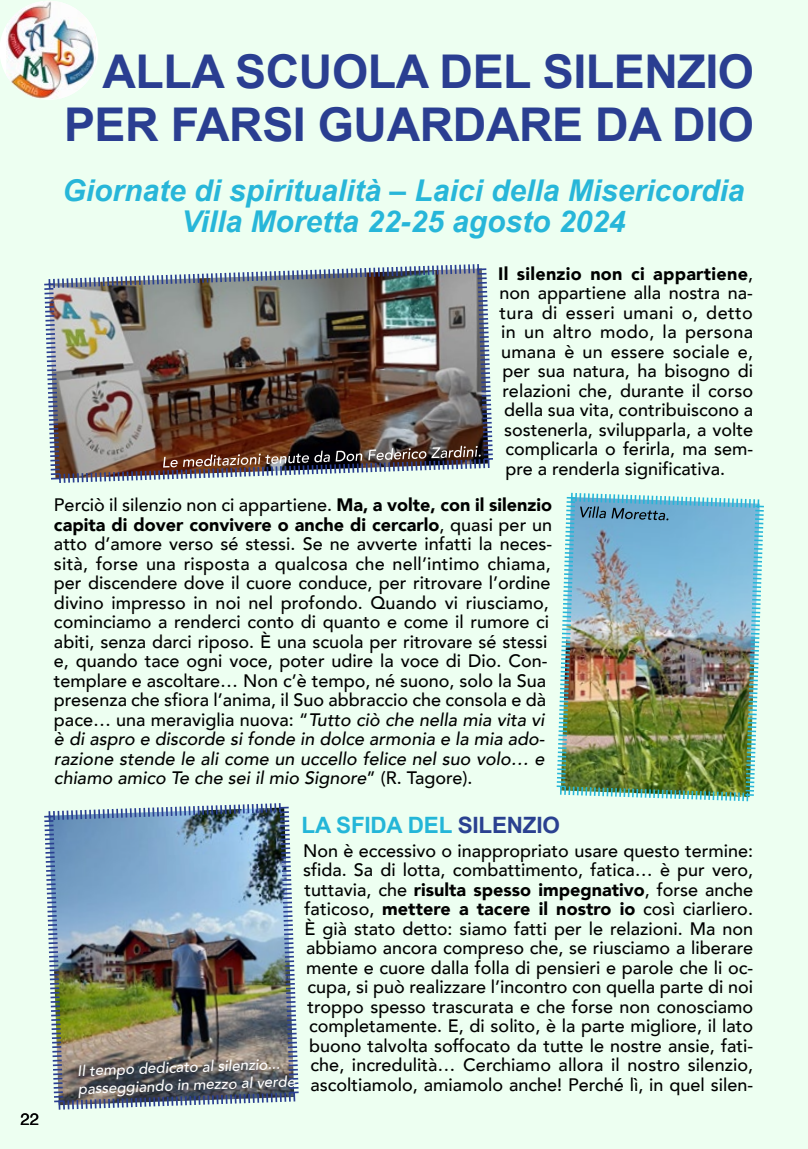
<style>
.page{position:relative;width:808px;height:1149px;background:#fff}
.page>*{position:absolute;margin:0;border:0;box-sizing:border-box;transform-origin:0 0}
.t1{font:700 46.5px/53.2px "Arial";letter-spacing:-.01em;color:#2a3e91;text-align:right}
.t2{font:italic 700 30px/31.8px "Arial";color:#27b6d9;text-align:center}
.t3{font:700 22.5px "Arial";letter-spacing:-.01em;color:#24b6d8}
.t4{font:500 18px/19.5px "Avenir";color:#000}
.t5{font:500 18px "Avenir";letter-spacing:.02em;color:#000}
.t6{font:900 18px "Avenir";letter-spacing:.015em;color:#000}
.t7{font:16.5px "Helvetica";color:#000}
.t8{font:italic 500 15px/18px "Avenir";color:#fff}
.s1{font-weight:500}
.s2{font-weight:900}
.s3{font-style:italic}
.s4{color:#2a4190}
</style>
<div class="page">
<div style="left:0;top:0;width:808px;height:1148px;background:#edfff1"></div>
<img style="left:44px;top:264px;width:449px;height:219px">
<div style="left:0;top:1px;width:98px;height:99px;background:#fff;border-radius:50%"></div>
<img style="left:6px;top:1px;width:90px;height:98px">
<img style="left:44px;top:803px;width:255px;height:307px">
<img style="left:556px;top:492px;width:208px;height:310px">
<svg style="left:163px;top:450px;width:167px;height:17px;background:#6c4a3c"></svg>
<svg style="left:336px;top:450px;width:26px;height:11px"></svg>
<svg style="left:368px;top:445px;width:113px;height:15px;background:#6c5c55"></svg>
<svg style="left:580px;top:506px;width:88px;height:14px"></svg>
<p class="t7" style="left:21px;top:1105px;width:20px">22</p>
<h1 class="t1" style="left:64px;top:46px;width:691px">ALLA SCUOLA DEL SILENZIO<br>PER FARSI GUARDARE DA DIO</h1>
<h2 class="t2" style="left:63px;top:175px;width:683px">Giornate di spiritualità – Laici della Misericordia<br>Villa Moretta 22-25 agosto 2024</h2>
<p class="t6" style="left:498px;top:258px;width:257px">Il silenzio non ci appartiene<span class="s1">,</span></p>
<p class="t4" style="left:500px;top:282px;width:255px">non appartiene alla nostra na-</p>
<p class="t5" style="left:500px;top:296px;width:255px">tura di esseri umani o, detto</p>
<p class="t5" style="left:501px;top:316px;width:253px">in un altro modo, la persona</p>
<p class="t4" style="left:501px;top:340px;width:254px">umana è un essere sociale e,</p>
<p class="t4" style="left:502px;top:360px;width:252px">per sua natura, ha bisogno di</p>
<p class="t4" style="left:502px;top:379px;width:252px">relazioni che, durante il corso</p>
<p class="t4" style="left:504px;top:399px;width:250px">della sua vita, contribuiscono a</p>
<p class="t4" style="left:504px;top:418px;width:250px">sostenerla, svilupparla, a volte</p>
<p class="t4" style="left:505px;top:438px;width:249px">complicarla o ferirla, ma sem-</p>
<p class="t4" style="left:505px;top:457px;width:221px">pre a renderla significativa.</p>
<p class="t4" style="left:54px;top:494px;width:500px">Perciò il silenzio non ci appartiene. <span class="s2">Ma, a volte, con il silenzio capita di dover convivere o anche di cercarlo</span>, quasi per un atto d’amore verso sé stessi. Se ne avverte infatti la neces&shy;sità, forse una risposta a qualcosa che nell’intimo chiama, per discendere dove il cuore conduce, per ritrovare l’ordine divino impresso in noi nel profondo. Quando vi riusciamo, cominciamo a renderci conto di quanto e come il rumore ci abiti, senza darci riposo. È una scuola per ritrovare sé stessi e, quando tace ogni voce, poter udire la voce di Dio. Con&shy;templare e ascoltare… Non c’è tempo, né suono, solo la Sua presenza che sfiora l’anima, il Suo abbraccio che consola e dà pace… una meraviglia nuova: “<span class="s3">Tutto ciò che nella mia vita vi è di aspro e discorde si fonde in dolce armonia e la mia ado&shy;razione stende le ali come un uccello felice nel suo volo… e chiamo amico Te che sei il mio Signore</span>” (R. Tagore).</p>
<p class="t3" style="left:302px;top:810px;width:260px">LA SFIDA DEL <span class="s4">SILENZIO</span></p>
<p class="t4" style="left:303px;top:839px;width:452px;text-align:center">Non è eccessivo o inappropriato usare questo termine: sfida. Sa di lotta, combattimento, fatica… è pur vero, tuttavia, che <span class="s2">risulta spesso impegnativo</span>, forse anche faticoso, <span class="s2">mettere a tacere il nostro io</span> così ciarliero.<br>È già stato detto: siamo fatti per le relazioni. Ma non abbiamo ancora compreso che, se riusciamo a liberare mente e cuore dalla folla di pensieri e parole che li oc&shy;cupa, si può realizzare l’incontro con quella parte di noi troppo spesso trascurata e che forse non conosciamo completamente. E, di solito, è la parte migliore, il lato buono talvolta soffocato da tutte le nostre ansie, fati&shy;che, incredulità… Cerchiamo allora il nostro silenzio, ascoltiamolo, amiamolo anche! Perché lì, in quel silen-</p>
<p class="t8" style="left:77px;top:1061px;width:223px;rotate:-2deg">Il tempo dedicato al silenzio... passeggiando in mezzo al verde.</p>
</div>
